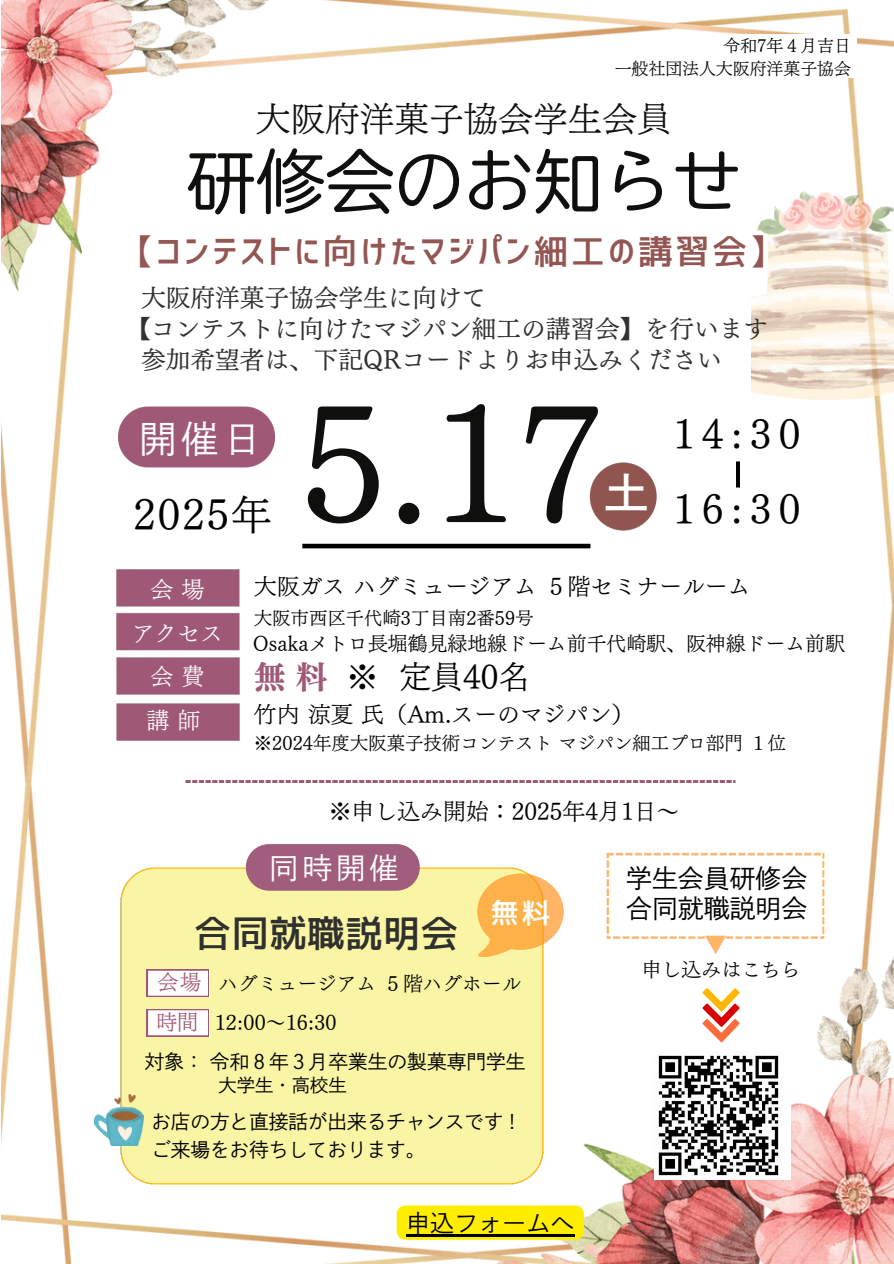
<style>
.page{position:relative;width:894px;height:1264px;background:#fff}
.page>*{position:absolute;margin:0;border:0;box-sizing:border-box;transform-origin:0 0}
.t1{font:156.75px "UD Mincho Pr 6 N L";color:#0f0f0e}
.t2{font:69.3px "UD Ga R Go NP";color:#0f0f0e}
.t3{font:44.25px "DMT Shuei Go Kin Std B";color:#fff}
.t4{font:40.65px "UD Mincho Pr 6 N L";letter-spacing:.045em;color:#000}
.t5{font:39.15px/74.7px "UD Mincho Pr 6 N L";letter-spacing:.175em;color:#000}
.t6{font:37.8px "Corporate Logo Medium";color:#30302e}
.t7{font:37.65px "DMT Shuei Go Kin Std L";color:#fff}
.t8{font:34.95px "Corporate Logo Medium";letter-spacing:.06em;color:#935652}
.t9{font:34.65px "UD Mincho Pr 6 N L";color:#0f0f0e}
.t10{font:31.95px "UD Mincho Pr 6 N L";color:#000}
.t11{font:29.4px "DMT Shuei Go Kin Std L";color:#fff}
.t12{font:28.5px "Corporate Logo Medium";color:#fff}
.t13{font:25.95px/29.8px "DMT Shuei Go Kin Std L";color:#000}
.t14{font:24.75px "Canva UD Mincho Pr 6 N M";color:#30302e}
.t15{font:24px "DMT Shuei Go Kin Std L";color:#000}
.t16{font:22.95px "UD Mincho Pr 6 N L";color:#000}
.t17{font:22.95px/43.7px "UD Mincho Pr 6 N L";letter-spacing:.175em;color:#fff;text-align:center}
.t18{font:21.15px "UD Mincho Pr 6 N L";color:#9f5976}
.t19{font:19.95px "UD Mincho Pr 6 N L";color:#000}
.t20{font:19.8px "UD Mincho Pr 6 N L";color:#000}
.t21{font:19.65px "DMT Shuei Go Kin Std L";letter-spacing:-.01em;color:#000}
.t22{font:19.65px "UD Mincho Pr 6 N L";color:#000}
.t23{font:18.45px "UD Mincho Pr 6 N L";color:#000}
.t24{font:18.3px "DMT Shuei Go Kin Std L";color:#000}
.t25{font:16.8px/22.5px "UD Mincho Pr 6 N L";color:#000;text-align:right}
.s1{font-family:"Canva UD Mincho Pr 6 N B";color:#9f5976}
</style>
<div class="page">
<img style="left:1px;top:0;width:892px;height:1263px">
<img style="left:108px;top:561px;width:140px;height:187px">
<img style="left:118px;top:407px;width:157px;height:60px">
<img style="left:112px;top:859px;width:439px;height:333px">
<img style="left:294px;top:455px;width:370px;height:101px">
<img style="left:88px;top:780px;width:745px;height:3px">
<svg style="left:702px;top:988px;width:37px;height:54px"></svg>
<img style="left:736px;top:457px;width:2px;height:34px">
<img style="left:654px;top:1043px;width:136px;height:136px">
<div style="left:246px;top:844px;width:173px;height:46px;background:#a15d7c;border-radius:23px"></div>
<img style="left:94px;top:1094px;width:49px;height:51px">
<svg style="left:477px;top:873px;width:86px;height:83px;background:#fcc26a"></svg>
<img style="left:598px;top:844px;width:234px;height:118px">
<img style="left:751px;top:191px;width:142px;height:210px">
<div style="left:709px;top:34px;width:148px;height:44px;background:#fff"></div>
<svg style="left:147px;top:969px;width:62px;height:27px"></svg>
<svg style="left:147px;top:1009px;width:62px;height:27px"></svg>
<div style="left:396px;top:1205px;width:188px;height:34px;background:#ffed00;border-radius:9px"></div>
<hr style="left:406px;top:1233px;width:168px;height:3px;background:#000">
<p class="t25" style="left:614px;top:35px;width:238px">令和7年４⽉吉⽇<br>⼀般社団法⼈⼤阪府洋菓⼦協会</p>
<p class="t9" style="left:256px;top:101px;width:417px">⼤阪府洋菓⼦協会学⽣会員</p>
<p class="t2" style="left:186px;top:147px;width:556px">研修会のお知らせ</p>
<p class="t8" style="left:119px;top:234px;width:666px">【コンテストに向けたマジパン細工の講習会】</p>
<p class="t14" style="left:141px;top:285px;width:347px">⼤阪府洋菓⼦協会学⽣に向けて</p>
<p class="t14" style="left:126px;top:316px;width:643px">【コンテストに向けたマジパン細⼯の講習会】を⾏います</p>
<p class="t14" style="left:141px;top:347px;width:582px">参加希望者は、下記QRコードよりお申込みください</p>
<p class="t7" style="left:139px;top:420px;width:124px">開催⽇</p>
<p class="t4" style="left:133px;top:494px;width:140px">2025年</p>
<p class="t1" style="left:300px;top:386px;width:305px">5.17</p>
<p class="t3" style="left:604px;top:470px;width:42px">土</p>
<p class="t5" style="left:673px;top:397px;width:129px">14:30<br>16:30</p>
<p class="t17" style="left:150px;top:567px;width:55px">会場</p>
<p class="t17" style="left:132px;top:611px;width:93px">アクセス会費<br>講師</p>
<p class="t16" style="left:254px;top:574px;width:498px">⼤阪ガスハグミュージアム５階セミナールーム</p>
<p class="t23" style="left:254px;top:609px;width:281px">⼤阪市⻄区千代崎3丁⽬南2番59号</p>
<h3 class="t10" style="left:254px;top:661px;width:278px"><span class="s1">無料</span> ※ 定員40名</h3>
<p class="t16" style="left:254px;top:702px;width:382px">⽵内涼夏 ⽒（Am.スーのマジパン）</p>
<h3 class="t23" style="left:254px;top:733px;width:534px">※2024年度⼤阪菓⼦技術コンテストマジパン細⼯プロ部⾨ １位</h3>
<h2 class="t20" style="left:253px;top:633px;width:593px">Osakaメトロ⻑堀鶴⾒緑地線ドーム前千代崎駅、阪神線ドーム前駅</h2>
<p class="t16" style="left:328px;top:800px;width:352px">※申し込み開始：2025年4⽉1⽇〜</p>
<p class="t11" style="left:269px;top:852px;width:131px">同時開催</p>
<h5 class="t6" style="left:194px;top:914px;width:266px">合同就職説明会</h5>
<h1 class="t12" style="left:490px;top:898px;width:61px">無料</h1>
<p class="t18" style="left:157px;top:971px;width:45px">会場</p>
<p class="t22" style="left:218px;top:973px;width:304px">ハグミュージアム５階ハグホール</p>
<h2 class="t18" style="left:156px;top:1011px;width:44px">時間</h2>
<p class="t19" style="left:215px;top:1012px;width:123px">12:00〜16:30</p>
<p class="t21" style="left:145px;top:1051px;width:382px">対象：令和８年３⽉卒業⽣の製菓専⾨学⽣</p>
<h2 class="t24" style="left:218px;top:1075px;width:130px">⼤学⽣・⾼校⽣</h2>
<h2 class="t21" style="left:151px;top:1112px;width:365px">お店の⽅と直接話が出来るチャンスです !</h2>
<p class="t21" style="left:151px;top:1139px;width:275px">ご来場をお待ちしております。</p>
<p class="t15" style="left:406px;top:1210px;width:169px">申込フォームへ</p>
<p class="t13" style="left:626px;top:863px;width:183px">学⽣会員研修会合同就職説明会</p>
<h4 class="t19" style="left:641px;top:959px;width:160px">申し込みはこちら</h4>
</div>
